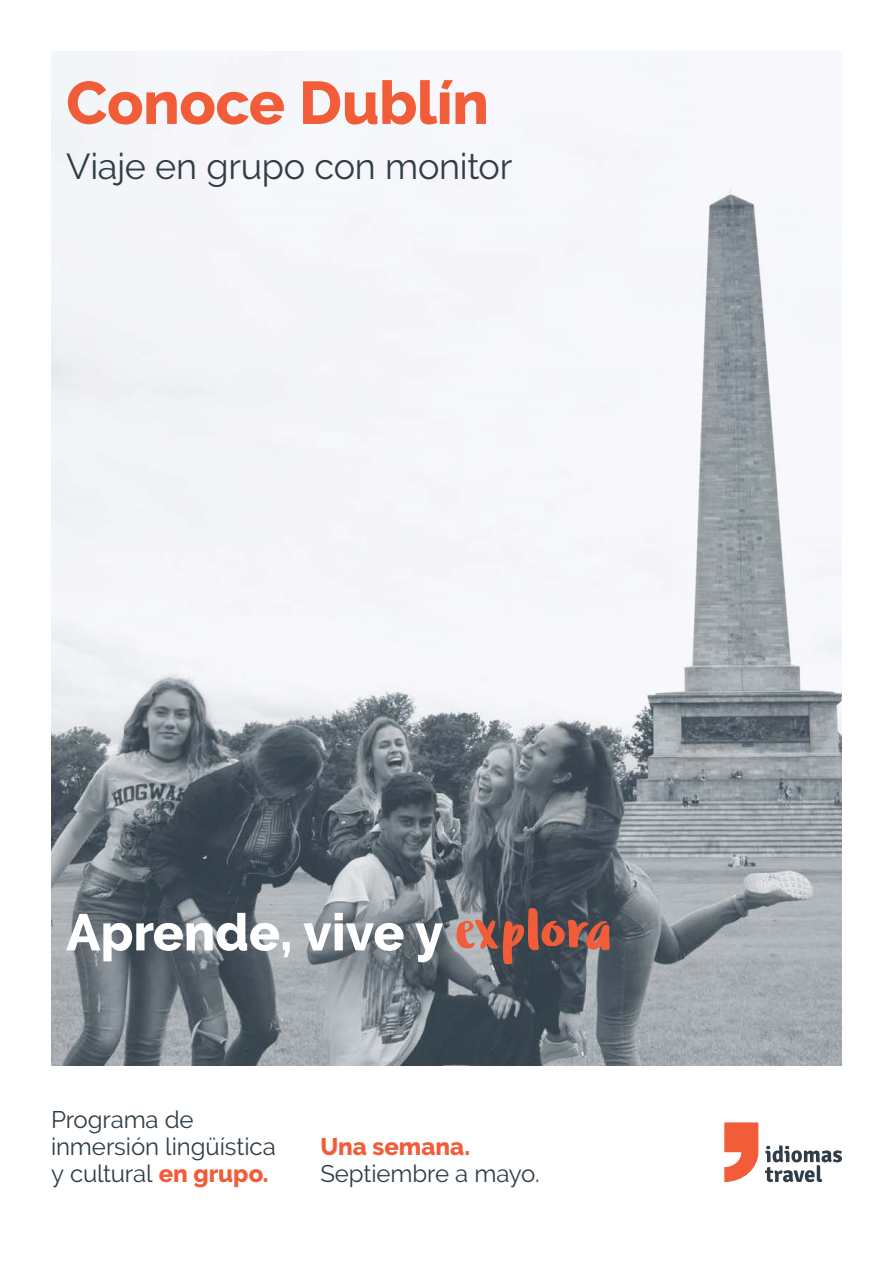
<style>
.page{position:relative;width:893px;height:1263px;background:#fff}
.page>*{position:absolute;margin:0;border:0;box-sizing:border-box;transform-origin:0 0}
.parrafo{font:800 60px "Raleway";letter-spacing:-.01em;color:#f15c39}
.parrafo-2{font:36px "Raleway";letter-spacing:-.005em;color:#303d47}
.parrafo-3{font:24px/27px "Raleway";letter-spacing:-.005em;color:#303d47}
.s1{font-weight:800;color:#f15c39}
</style>
<div class="page">
<img style="left:51px;top:51px;width:791px;height:1014px">
<svg style="left:765px;top:1145px;width:77px;height:37px"></svg>
<svg style="left:724px;top:1122px;width:34px;height:60px"></svg>
<svg style="left:66px;top:913px;width:224px;height:48px"></svg>
<svg style="left:303px;top:913px;width:100px;height:38px"></svg>
<svg style="left:415px;top:923px;width:28px;height:39px"></svg>
<svg style="left:453px;top:908px;width:157px;height:56px;background:#86605b"></svg>
<p class="parrafo" style="left:66px;top:69px;width:424px">Conoce Dublín</p>
<p class="parrafo-2" style="left:66px;top:146px;width:448px">Viaje en grupo con monitor</p>
<p class="parrafo-3" style="left:51px;top:1106px;width:226px">Programa de inmersión lingüística y cultural <span class="s1">en grupo.</span></p>
<p class="parrafo-3" style="left:320px;top:1133px;width:221px"><span class="s1">Una semana.<br></span>Septiembre a mayo.</p>
</div>
